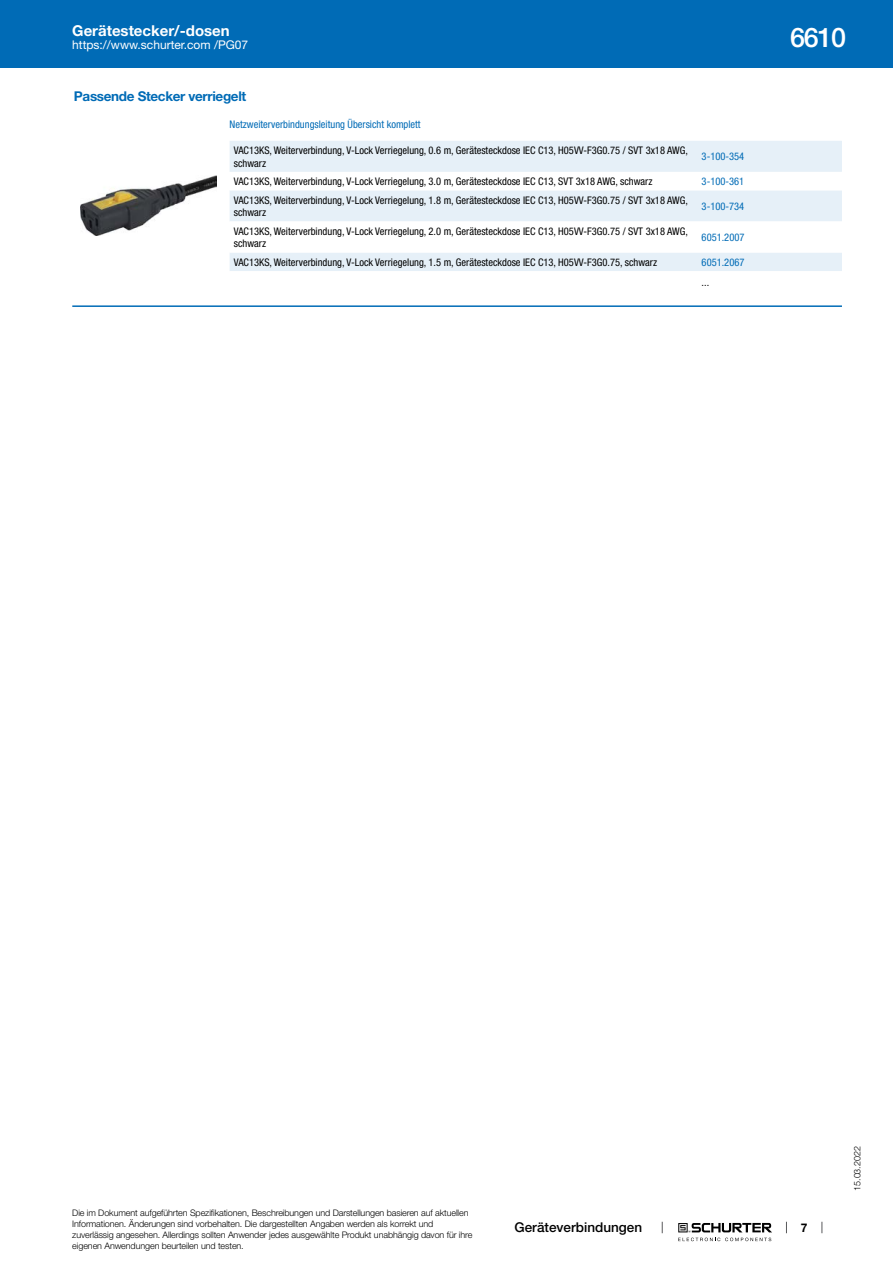
<style>
.page{position:relative;width:893px;height:1263px;background:#fff}
.page>*{position:absolute;margin:0;border:0;box-sizing:border-box;transform-origin:0 0}
.t1{font:500 27px "Helvetica Neue LT";color:#fff}
.t2{font:700 15px "Helvetica Neue LT";color:#fff}
.t3{font:700 13.5px "Helvetica Neue LT";letter-spacing:-.025em;color:#006bb6}
.t4{font:500 13.5px "Helvetica Neue LT";color:#000}
.t5{font:12px "Helvetica Neue LT";color:#fff}
.t6{font:700 12px "Helvetica Neue LT";color:#000}
.t7{font:condensed 10.5px/12.6px "Helvetica Neue LT";color:#000}
.t8{font:condensed 10.5px "Helvetica Neue LT";color:#006bb6}
.t9{font:300 9px/10.8px "Helvetica Neue LT";letter-spacing:-.01em;color:#000}
</style>
<div class="page">
<svg style="left:678px;top:1223px;width:94px;height:18px"></svg>
<div style="left:0;top:0;width:893px;height:68px;background:#006bb6"></div>
<img style="left:81px;top:176px;width:136px;height:60px">
<div style="left:230px;top:141px;width:612px;height:31px;background:#e6f0f8"></div>
<svg style="left:230px;top:190px;width:612px;height:81px;fill:#e6f0f8"></svg>
<hr style="left:72px;top:305px;width:770px;height:2px;background:#006bb6">
<h2 class="t2" style="left:72px;top:21px;width:159px">Gerätestecker/-dosen</h2>
<p class="t5" style="left:72px;top:38px;width:178px">https://www.schurter.com /PG07</p>
<p class="t3" style="left:74px;top:88px;width:174px">Passende Stecker verriegelt</p>
<p class="t8" style="left:230px;top:118px;width:193px">Netzweiterverbindungsleitung Übersicht komplett</p>
<p class="t7" style="left:234px;top:144px;width:456px">VAC13KS, Weiterverbindung, V-Lock Verriegelung, 0.6 m, Gerätesteckdose IEC C13, H05VV-F3G0.75 / SVT 3x18 AWG, schwarz</p>
<p class="t8" style="left:702px;top:151px;width:44px">3-100-354</p>
<p class="t7" style="left:234px;top:175px;width:420px">VAC13KS, Weiterverbindung, V-Lock Verriegelung, 3.0 m, Gerätesteckdose IEC C13, SVT 3x18 AWG, schwarz</p>
<p class="t8" style="left:702px;top:175px;width:44px">3-100-361</p>
<p class="t7" style="left:234px;top:194px;width:456px">VAC13KS, Weiterverbindung, V-Lock Verriegelung, 1.8 m, Gerätesteckdose IEC C13, H05VV-F3G0.75 / SVT 3x18 AWG, schwarz</p>
<p class="t8" style="left:702px;top:200px;width:44px">3-100-734</p>
<p class="t7" style="left:234px;top:225px;width:456px">VAC13KS, Weiterverbindung, V-Lock Verriegelung, 2.0 m, Gerätesteckdose IEC C13, H05VV-F3G0.75 / SVT 3x18 AWG, schwarz</p>
<p class="t8" style="left:702px;top:231px;width:44px">6051.2007</p>
<p class="t7" style="left:234px;top:256px;width:425px">VAC13KS, Weiterverbindung, V-Lock Verriegelung, 1.5 m, Gerätesteckdose IEC C13, H05VV-F3G0.75, schwarz</p>
<p class="t8" style="left:702px;top:256px;width:44px">6051.2067</p>
<p class="t7" style="left:702px;top:275px;width:9px">...</p>
<h1 class="t1" style="left:790px;top:21px;width:57px">6610</h1>
<p class="t9" style="left:72px;top:1207px;width:402px">Die im Dokument aufgeführten Spezifikationen, Beschreibungen und Darstellungen basieren auf aktuellen Informationen. Änderungen sind vorbehalten. Die dargestellten Angaben werden als korrekt und zuverlässig angesehen. Allerdings sollten Anwender jedes ausgewählte Produkt unabhängig davon für ihre eigenen Anwendungen beurteilen und testen.</p>
<p class="t4" style="left:515px;top:1219px;width:129px">Geräteverbindungen</p>
<p class="t6" style="left:801px;top:1220px;width:8px">7</p>
<p class="t9" style="left:852px;top:1191px;width:46px;rotate:-90deg">15.03.2022</p>
</div>
